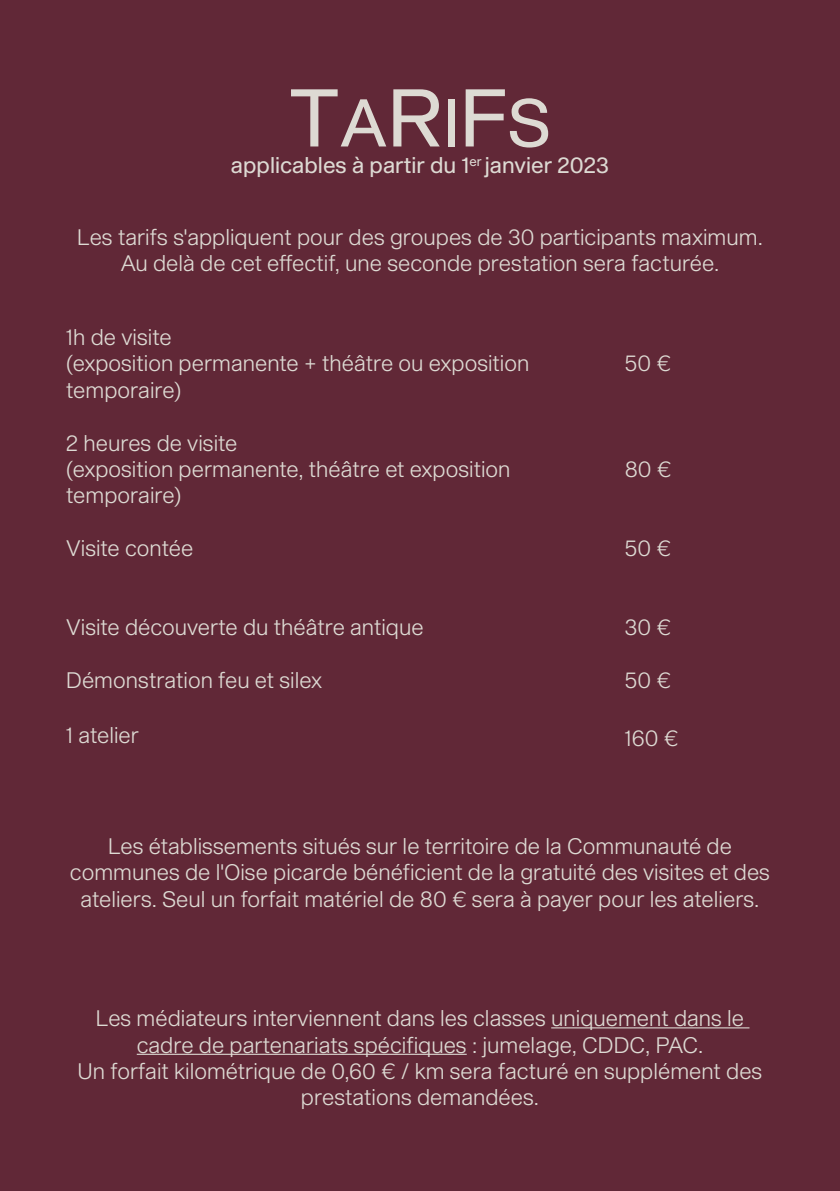
<style>
.page{position:relative;width:840px;height:1191px;background:#fff}
.page>*{position:absolute;margin:0;border:0;box-sizing:border-box;transform-origin:0 0}
.t1{font:80px "Shapiro Base 45 Welter";color:#dddad3}
.t2{font:22px/26.4px "Shapiro Base 25 Super Fly";color:#dddad3;text-align:center}
.t3{font:22px "Shapiro Base 45 Welter";color:#dddad3}
.s1{font-size:66px}
</style>
<div class="page">
<div style="left:0;top:0;width:839px;height:1191px;background:#612837"></div>
<hr style="left:551px;top:1027px;width:198px;height:1px;background:#dddad3">
<hr style="left:137px;top:1053px;width:329px;height:1px;background:#dddad3">
<p class="t1" style="left:288px;top:61px;width:264px">T<span class="s1">A</span>R<span class="s1">I</span>F<span class="s1">S</span></p>
<p class="t3" style="left:231px;top:149px;width:379px">applicables à partir du 1<sup>er</sup> janvier 2023</p>
<p class="t2" style="left:77px;top:225px;width:686px">Les tarifs s'appliquent pour des groupes de 30 participants maximum.</p>
<p class="t2" style="left:121px;top:251px;width:599px">Au delà de cet effectif, une seconde prestation sera facturée.</p>
<p class="t2" style="left:66px;top:325px;width:107px">1h de visite</p>
<p class="t2" style="left:66px;top:351px;width:464px;text-align:left">(exposition permanente + théâtre ou exposition temporaire)</p>
<p class="t2" style="left:66px;top:430px;width:173px">2 heures de visite</p>
<p class="t2" style="left:66px;top:457px;width:445px;text-align:left">(exposition permanente, théâtre et exposition temporaire)</p>
<p class="t2" style="left:66px;top:536px;width:128px">Visite contée</p>
<p class="t2" style="left:66px;top:615px;width:359px">Visite découverte du théâtre antique</p>
<p class="t2" style="left:66px;top:668px;width:257px">Démonstration feu et silex</p>
<p class="t2" style="left:66px;top:723px;width:74px">1 atelier</p>
<p class="t2" style="left:624px;top:351px;width:48px">50 €</p>
<p class="t2" style="left:624px;top:457px;width:48px">80 €</p>
<p class="t2" style="left:624px;top:536px;width:48px">50 €</p>
<p class="t2" style="left:624px;top:615px;width:48px">30 €</p>
<p class="t2" style="left:624px;top:668px;width:48px">50 €</p>
<p class="t2" style="left:624px;top:725px;width:55px">160 €</p>
<p class="t2" style="left:70px;top:833px;width:701px">Les établissements situés sur le territoire de la Communauté de communes de l'Oise picarde bénéficient de la gratuité des visites et des ateliers. Seul un forfait matériel de 80 € sera à payer pour les ateliers.</p>
<p class="t2" style="left:96px;top:1006px;width:649px">Les médiateurs interviennent dans les classes uniquement dans le cadre de partenariats spécifiques : jumelage, CDDC, PAC.</p>
<p class="t2" style="left:78px;top:1059px;width:685px">Un forfait kilométrique de 0,60 € / km sera facturé en supplément des prestations demandées.</p>
</div>
